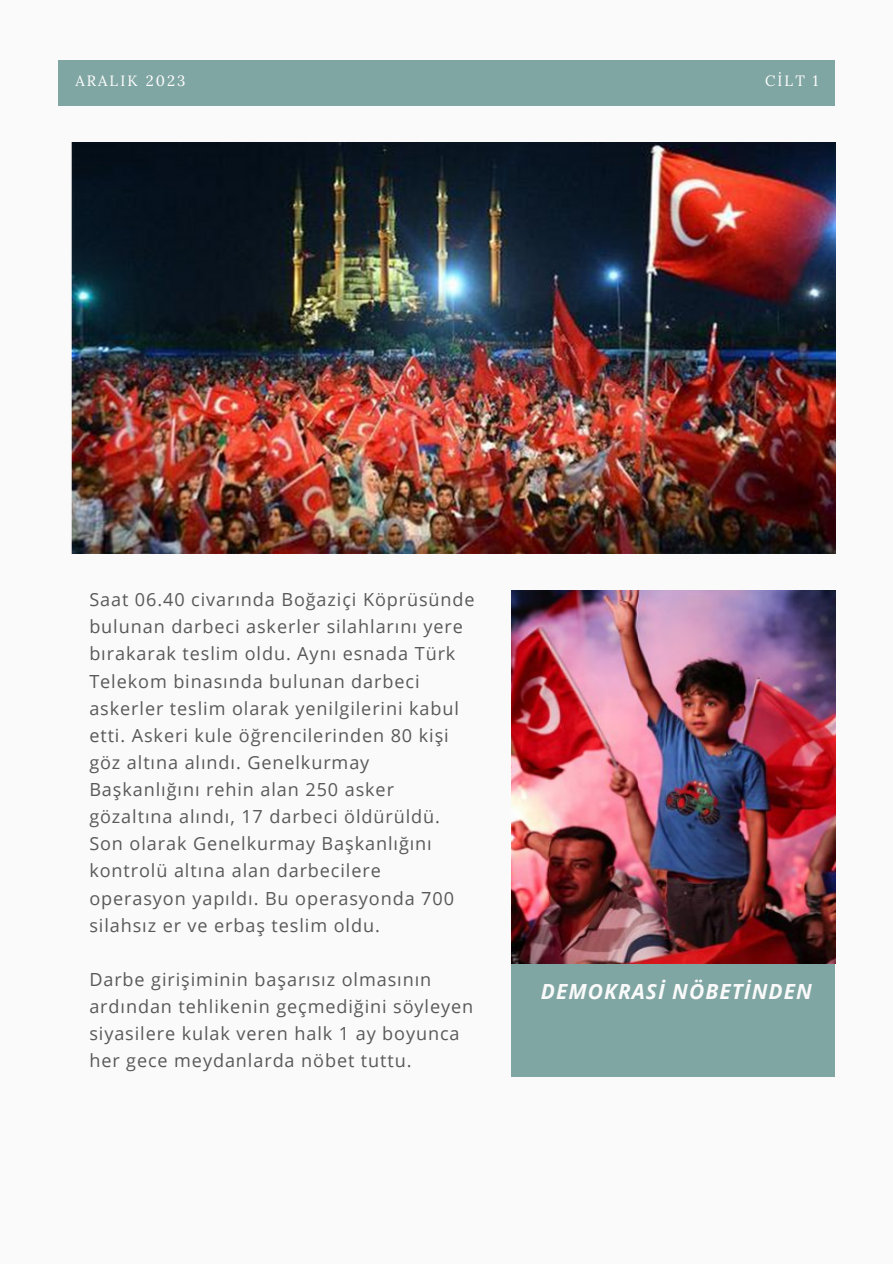
<style>
.page{position:relative;width:893px;height:1264px;background:#fff}
.page>*{position:absolute;margin:0;border:0;box-sizing:border-box;transform-origin:0 0}
.t1{font:italic 700 20.85px "Open Sans";letter-spacing:.05em;color:#fafafa}
.t2{font:18px/27.2px "Open Sans";letter-spacing:.05em;color:#595959}
.t3{font:14.85px "Lora";letter-spacing:.14em;color:#fff}
</style>
<div class="page">
<div style="left:0;top:0;width:892px;height:1263px;background:#fafafa"></div>
<div style="left:59px;top:60px;width:776px;height:45px;background:#80a6a3"></div>
<div style="left:511px;top:590px;width:323px;height:486px;background:#80a6a3"></div>
<img style="left:71px;top:142px;width:764px;height:411px">
<img style="left:511px;top:590px;width:324px;height:373px">
<p class="t3" style="left:75px;top:71px;width:111px">ARALIK 2023</p>
<p class="t3" style="left:765px;top:71px;width:55px">CİLT 1</p>
<p class="t2" style="left:89px;top:585px;width:387px">Saat 06.40 civarında Boğaziçi Köprüsünde bulunan darbeci askerler silahlarını yere bırakarak teslim oldu. Aynı esnada Türk Telekom binasında bulunan darbeci askerler teslim olarak yenilgilerini kabul etti. Askeri kule öğrencilerinden 80 kişi göz altına alındı. Genelkurmay Başkanlığını rehin alan 250 asker gözaltına alındı, 17 darbeci öldürüldü.</p>
<p class="t2" style="left:89px;top:829px;width:366px">Son olarak Genelkurmay Başkanlığını kontrolü altına alan darbecilere operasyon yapıldı. Bu operasyonda 700 silahsız er ve erbaş teslim oldu.</p>
<p class="t2" style="left:89px;top:965px;width:385px">Darbe girişiminin başarısız olmasının ardından tehlikenin geçmediğini söyleyen siyasilere kulak veren halk 1 ay boyunca her gece meydanlarda nöbet tuttu.</p>
<p class="t1" style="left:541px;top:976px;width:272px">DEMOKRASİ NÖBETİNDEN</p>
</div>
